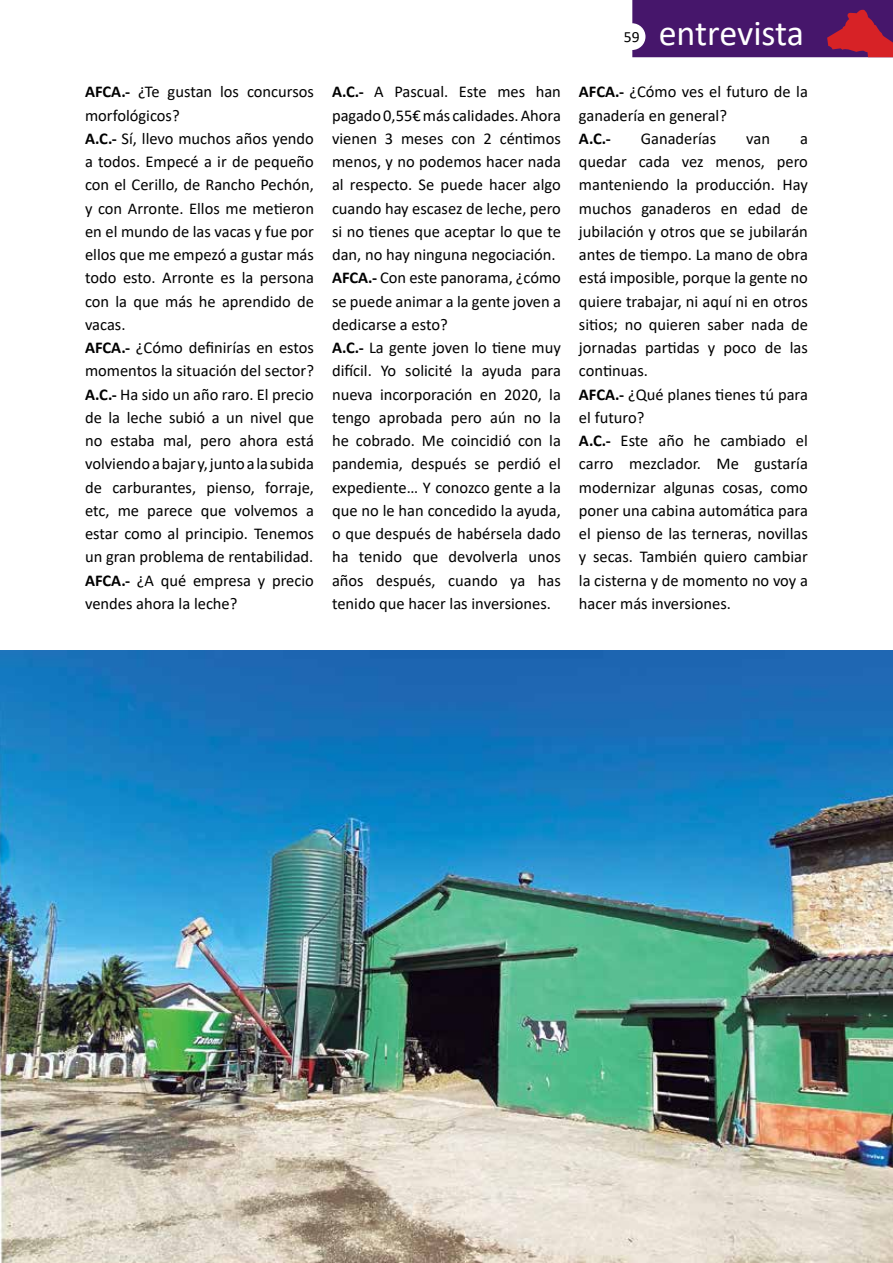
<style>
.page{position:relative;width:893px;height:1263px;background:#fff}
.page>*{position:absolute;margin:0;border:0;box-sizing:border-box;transform-origin:0 0}
.t1{font:36px "Calibri";letter-spacing:-.005em;color:#fff}
.t2{font:16.5px/23.2px "Calibri";color:#000}
.t3{font:700 16.5px "Calibri";color:#000}
.t4{font:15.6px "Calibri";color:#000}
.s1{font-weight:700}
</style>
<div class="page">
<div style="left:632px;top:0;width:261px;height:57px;background:#46166b"></div>
<svg style="left:827px;top:9px;width:66px;height:48px"></svg>
<div style="left:619px;top:23px;width:26px;height:27px;background:#fff;border-radius:50%"></div>
<img style="left:0;top:651px;width:893px;height:612px">
<p class="t4" style="left:624px;top:26px;width:17px">59</p>
<h1 class="t1" style="left:659px;top:8px;width:147px">entrevista</h1>
<p class="t2" style="left:85px;top:80px;width:230px"><span class="s1">AFCA.-</span> ¿Te gustan los concursos morfológicos?<br><span class="s1">A.C.-</span> Sí, llevo muchos años yendo a todos. Empecé a ir de pequeño con el Cerillo, de Rancho Pechón, y con Arronte. Ellos me metieron en el mundo de las vacas y fue por ellos que me empezó a gustar más todo esto. Arronte es la persona con la que más he aprendido de vacas.<br><span class="s1">AFCA.-</span> ¿Cómo definirías en estos momentos la situación del sector?<br><span class="s1">A.C.-</span> Ha sido un año raro. El precio de la leche subió a un nivel que no estaba mal, pero ahora está volviendo a bajar y, junto a la subida de carburantes, pienso, forraje, etc, me parece que volvemos a estar como al principio. Tenemos un gran problema de rentabilidad.<br><span class="s1">AFCA.-</span> ¿A qué empresa y precio vendes ahora la leche?</p>
<p class="t2" style="left:332px;top:80px;width:230px"><span class="s1">A.C.-</span> A Pascual. Este mes han pagado 0,55€ más calidades. Ahora vienen 3 meses con 2 céntimos menos, y no podemos hacer nada al respecto. Se puede hacer algo cuando hay escasez de leche, pero si no tienes que aceptar lo que te dan, no hay ninguna negociación.<br><span class="s1">AFCA.-</span> Con este panorama, ¿cómo se puede animar a la gente joven a dedicarse a esto?<br><span class="s1">A.C.-</span> La gente joven lo tiene muy difícil. Yo solicité la ayuda para nueva incorporación en 2020, la tengo aprobada pero aún no la he cobrado. Me coincidió con la pandemia, después se perdió el expediente… Y conozco gente a la que no le han concedido la ayuda, o que después de habérsela dado ha tenido que devolverla unos años después, cuando ya has tenido que hacer las inversiones.</p>
<p class="t2" style="left:579px;top:80px;width:230px"><span class="s1">AFCA.-</span> ¿Cómo ves el futuro de la ganadería en general?</p>
<p class="t3" style="left:579px;top:127px;width:33px">A.C.-</p>
<p class="t2" style="left:641px;top:126px;width:77px">Ganaderías</p>
<p class="t2" style="left:746px;top:126px;width:25px">van</p>
<p class="t2" style="left:579px;top:126px;width:230px;text-indent:221px">a quedar cada vez menos, pero manteniendo la producción. Hay muchos ganaderos en edad de jubilación y otros que se jubilarán antes de tiempo. La mano de obra está imposible, porque la gente no quiere trabajar, ni aquí ni en otros sitios; no quieren saber nada de jornadas partidas y poco de las continuas.<br><span class="s1">AFCA.-</span> ¿Qué planes tienes tú para el futuro?<br><span class="s1">A.C.-</span> Este año he cambiado el carro mezclador. Me gustaría modernizar algunas cosas, como poner una cabina automática para el pienso de las terneras, novillas y secas. También quiero cambiar la cisterna y de momento no voy a hacer más inversiones.</p>
</div>
